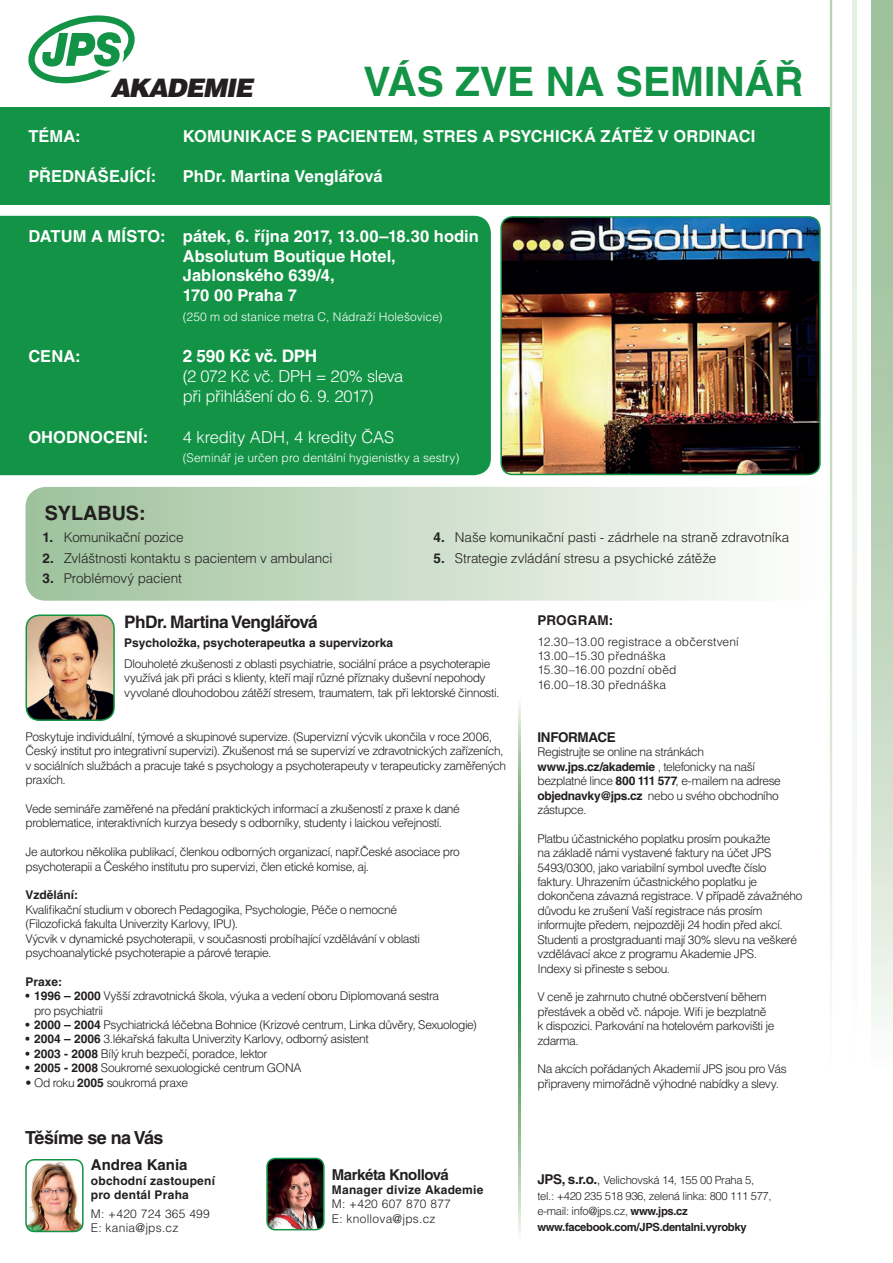
<style>
.page{position:relative;width:893px;height:1263px;background:#fff}
.page>*{position:absolute;margin:0;border:0;box-sizing:border-box;transform-origin:0 0}
.t1{font:700 40.65px "Helvetica CE";color:#129346}
.t2{font:italic 900 25.5px "Helvetica CE";letter-spacing:-.05em;color:#231f20}
.t3{font:700 19.8px "Helvetica CE";color:#231f20}
.t4{font:700 18px "Helvetica CE";letter-spacing:-.03em;color:#231f20}
.t5{font:700 17.25px "Helvetica CE";letter-spacing:-.03em;color:#231f20}
.t6{font:700 17.25px "Helvetica CE";color:#fff}
.t7{font:700 16.5px/19.8px "Helvetica CE";letter-spacing:.005em;color:#fff}
.t8{font:300 16.5px/19.8px "Helvetica CE";letter-spacing:-.025em;color:#fff}
.t9{font:700 15px "Helvetica CE";letter-spacing:-.03em;color:#231f20}
.t10{font:300 13.5px "Helvetica CE";letter-spacing:-.01em;color:#231f20}
.t11{font:700 13.5px "Helvetica CE";letter-spacing:-.025em;color:#231f20}
.t12{font:300 12px/14.4px "Helvetica CE";letter-spacing:-.035em;color:#231f20}
.t13{font:300 12px/14.4px "Helvetica CE";letter-spacing:.005em;color:#231f20}
.t14{font:300 12px "Helvetica CE";letter-spacing:.005em;color:#fff}
.t15{font:700 12px/14.4px "Helvetica CE";letter-spacing:.02em;color:#231f20}
.t16{font:300 12px/14.4px "Helvetica CE";letter-spacing:.02em;color:#231f20}
.t17{font:700 12px "Helvetica CE";color:#231f20}
.t18{font:300 11.25px/15.5px "Helvetica CE";letter-spacing:-.03em;color:#231f20}
.s1{font-weight:700}
.s2{font-weight:700;font-size:13.5px}
.s3{font-size:13.5px}
</style>
<div class="page">
<div style="left:0;top:216px;width:491px;height:259px;background:#129346"></div>
<svg style="left:871px;top:0;width:22px;height:1022px;background:#bcd4ba"></svg>
<svg style="left:852px;top:0;width:5px;height:826px"></svg>
<div style="left:0;top:107px;width:830px;height:97px;background:#129346"></div>
<svg style="left:26px;top:487px;width:723px;height:114px;background:#cadcc8"></svg>
<svg style="left:519px;top:704px;width:1px;height:530px"></svg>
<img style="left:503px;top:219px;width:317px;height:255px">
<div style="left:500px;top:216px;width:321px;height:259px;border:2px solid #129346;border-radius:12px"></div>
<svg style="left:28px;top:15px;width:107px;height:68px"></svg>
<svg style="left:830px;top:0;width:2px;height:1001px;background:#cddecb"></svg>
<img style="left:830px;top:501px;width:1px;height:87px">
<img style="left:26px;top:617px;width:86px;height:103px">
<div style="left:26px;top:614px;width:89px;height:107px;border:2px solid #129346;border-radius:13px"></div>
<img style="left:267px;top:1158px;width:57px;height:72px">
<div style="left:266px;top:1158px;width:59px;height:72px;border:2px solid #129346;border-radius:8px"></div>
<img style="left:26px;top:1160px;width:55px;height:71px">
<div style="left:25px;top:1159px;width:59px;height:73px;border:2px solid #129346;border-radius:8px"></div>
<h2 class="t2" style="left:111px;top:73px;width:144px">AKADEMIE</h2>
<h1 class="t1" style="left:363px;top:58px;width:442px">VÁS ZVE NA SEMINÁŘ</h1>
<h3 class="t7" style="left:28px;top:127px;width:54px">TÉMA:</h3>
<h3 class="t7" style="left:183px;top:127px;width:574px">KOMUNIKACE S PACIENTEM, STRES A PSYCHICKÁ ZÁTĚŽ V ORDINACI</h3>
<h3 class="t7" style="left:28px;top:166px;width:129px">PŘEDNÁŠEJÍCÍ:</h3>
<h3 class="t7" style="left:183px;top:166px;width:201px">PhDr. Martina Venglářová</h3>
<h3 class="t7" style="left:183px;top:226px;width:297px;text-indent:-155px">DATUM A MÍSTO: pátek, 6. října 2017, 13.00–18.30 hodin<br>Absolutum Boutique Hotel,<br>Jablonského 639/4,<br>170 00 Praha 7</h3>
<p class="t14" style="left:183px;top:310px;width:261px">(250 m od stanice metra C, Nádraží Holešovice)</p>
<h3 class="t7" style="left:28px;top:346px;width:54px">CENA:</h3>
<h3 class="t6" style="left:183px;top:345px;width:136px">2 590 Kč vč. DPH</h3>
<h3 class="t8" style="left:183px;top:366px;width:222px">(2 072 Kč vč. DPH = 20% sleva při přihlášení do 6. 9. 2017)</h3>
<h3 class="t7" style="left:28px;top:427px;width:121px">OHODNOCENÍ:</h3>
<h3 class="t8" style="left:183px;top:427px;width:213px">4 kredity ADH, 4 kredity ČAS</h3>
<p class="t14" style="left:183px;top:451px;width:278px">(Seminář je určen pro dentální hygienistky a sestry)</p>
<h3 class="t3" style="left:45px;top:501px;width:103px">SYLABUS:</h3>
<p class="t10" style="left:43px;top:530px;width:143px"><span class="s1">1.</span> Komunikační pozice</p>
<p class="t10" style="left:43px;top:550px;width:291px"><span class="s1">2.</span> Zvláštnosti kontaktu s pacientem v ambulanci</p>
<p class="t10" style="left:43px;top:571px;width:141px"><span class="s1">3.</span> Problémový pacient</p>
<p class="t10" style="left:434px;top:530px;width:357px"><span class="s1">4.</span> Naše komunikační pasti - zádrhele na straně zdravotníka</p>
<p class="t10" style="left:434px;top:550px;width:284px"><span class="s1">5.</span> Strategie zvládání stresu a psychické zátěže</p>
<h3 class="t5" style="left:124px;top:612px;width:195px">PhDr. Martina Venglářová</h3>
<p class="t17" style="left:124px;top:636px;width:270px">Psycholožka, psychoterapeutka a supervizorka</p>
<p class="t12" style="left:124px;top:656px;width:377px">Dlouholeté zkušenosti z oblasti psychiatrie, sociální práce a psychoterapie využívá jak při práci s klienty, kteří mají různé příznaky duševní nepohody vyvolané dlouhodobou zátěží stresem, traumatem, tak při lektorské činnosti.</p>
<p class="t12" style="left:26px;top:729px;width:482px">Poskytuje individuální, týmové a skupinové supervize. (Supervizní výcvik ukončila v roce 2006, Český institut pro integrativní supervizi). Zkušenost má se supervizí ve zdravotnických zařízeních, v sociálních službách a pracuje také s psychology a psychoterapeuty v terapeuticky zaměřených praxích.</p>
<p class="t12" style="left:26px;top:801px;width:436px">Vede semináře zaměřené na předání praktických informací a zkušeností z praxe k dané problematice, interaktivních kurzya besedy s odborníky, studenty i laickou veřejností.</p>
<p class="t12" style="left:26px;top:845px;width:436px">Je autorkou několika publikací, členkou odborných organizací, např.České asociace pro psychoterapii a Českého institutu pro supervizi, člen etické komise, aj.</p>
<p class="t15" style="left:26px;top:888px;width:54px">Vzdělání:</p>
<p class="t12" style="left:26px;top:902px;width:396px">Kvalifikační studium v oborech Pedagogika, Psychologie, Péče o nemocné (Filozofická fakulta Univerzity Karlovy, IPU).<br>Výcvik v dynamické psychoterapii, v současnosti probíhající vzdělávání v oblasti psychoanalytické psychoterapie a párové terapie.</p>
<p class="t15" style="left:26px;top:974px;width:38px">Praxe:</p>
<p class="t12" style="left:34px;top:989px;width:407px;text-indent:-9px"><span class="s1">• 1996 – 2000</span> Vyšší zdravotnická škola, výuka a vedení oboru Diplomovaná sestra pro psychiatrii</p>
<p class="t12" style="left:26px;top:1017px;width:453px"><span class="s1">• 2000 – 2004</span> Psychiatrická léčebna Bohnice (Krizové centrum, Linka důvěry, Sexuologie)</p>
<p class="t12" style="left:26px;top:1032px;width:345px"><span class="s1">• 2004 – 2006</span> 3.lékařská fakulta Univerzity Karlovy, odborný asistent</p>
<p class="t12" style="left:26px;top:1046px;width:244px"><span class="s1">• 2003 - 2008</span> Bílý kruh bezpečí, poradce, lektor</p>
<p class="t12" style="left:26px;top:1061px;width:277px"><span class="s1">• 2005 - 2008</span> Soukromé sexuologické centrum GONA</p>
<p class="t12" style="left:26px;top:1075px;width:164px">• Od roku <span class="s1">2005</span> soukromá praxe</p>
<h3 class="t4" style="left:25px;top:1128px;width:140px">Těšíme se na Vás</h3>
<p class="t9" style="left:91px;top:1156px;width:98px">Andrea Kania</p>
<p class="t15" style="left:91px;top:1173px;width:126px">obchodní zastoupení pro dentál Praha</p>
<p class="t16" style="left:91px;top:1206px;width:120px">M: +420 724 365 499<br>E: kania@jps.cz</p>
<p class="t9" style="left:332px;top:1165px;width:118px">Markéta Knollová</p>
<p class="t15" style="left:332px;top:1182px;width:153px">Manager divize Akademie</p>
<p class="t16" style="left:332px;top:1197px;width:120px">M: +420 607 870 877<br>E: knollova@jps.cz</p>
<p class="t11" style="left:537px;top:612px;width:78px">PROGRAM:</p>
<p class="t13" style="left:537px;top:634px;width:203px">12.30–13.00 registrace a občerstvení<br>13.00–15.30 přednáška<br>15.30–16.00 pozdní oběd<br>16.00–18.30 přednáška</p>
<p class="t11" style="left:537px;top:729px;width:80px">INFORMACE</p>
<p class="t12" style="left:537px;top:745px;width:245px">Registrujte se online na stránkách <span class="s1">www.jps.cz/akademie</span> , telefonicky na naší bezplatné lince <span class="s1">800 111 577</span>, e-mailem na adrese <span class="s1">objednavky@jps.cz</span> nebo u svého obchodního zástupce.</p>
<p class="t12" style="left:537px;top:831px;width:267px">Platbu účastnického poplatku prosím poukažte<br>na základě námi vystavené faktury na účet JPS 5493/0300, jako variabilní symbol uveďte číslo faktury. Uhrazením účastnického poplatku je dokončena závazná registrace. V případě závažného důvodu ke zrušení Vaší registrace nás prosím informujte předem, nejpozději 24 hodin před akcí.<br>Studenti a prostgraduanti mají 30% slevu na veškeré vzdělávací akce z programu Akademie JPS.<br>Indexy si přineste s sebou.</p>
<p class="t12" style="left:537px;top:990px;width:239px">V ceně je zahrnuto chutné občerstvení během přestávek a oběd vč. nápoje. Wifi je bezplatně k dispozici. Parkování na hotelovém parkovišti je zdarma.</p>
<p class="t12" style="left:537px;top:1062px;width:251px">Na akcích pořádaných Akademií JPS jsou pro Vás připraveny mimořádně výhodné nabídky a slevy.</p>
<p class="t18" style="left:537px;top:1172px;width:236px"><span class="s2">JPS, s.r.o.</span><span class="s3">,</span> Velichovská 14, 155 00 Praha 5, tel.: +420 235 518 936, zelená linka: 800 111 577, e-mail: info@jps.cz, <span class="s1">www.jps.cz www.facebook.com/JPS.dentalni.vyrobky</span></p>
</div>
